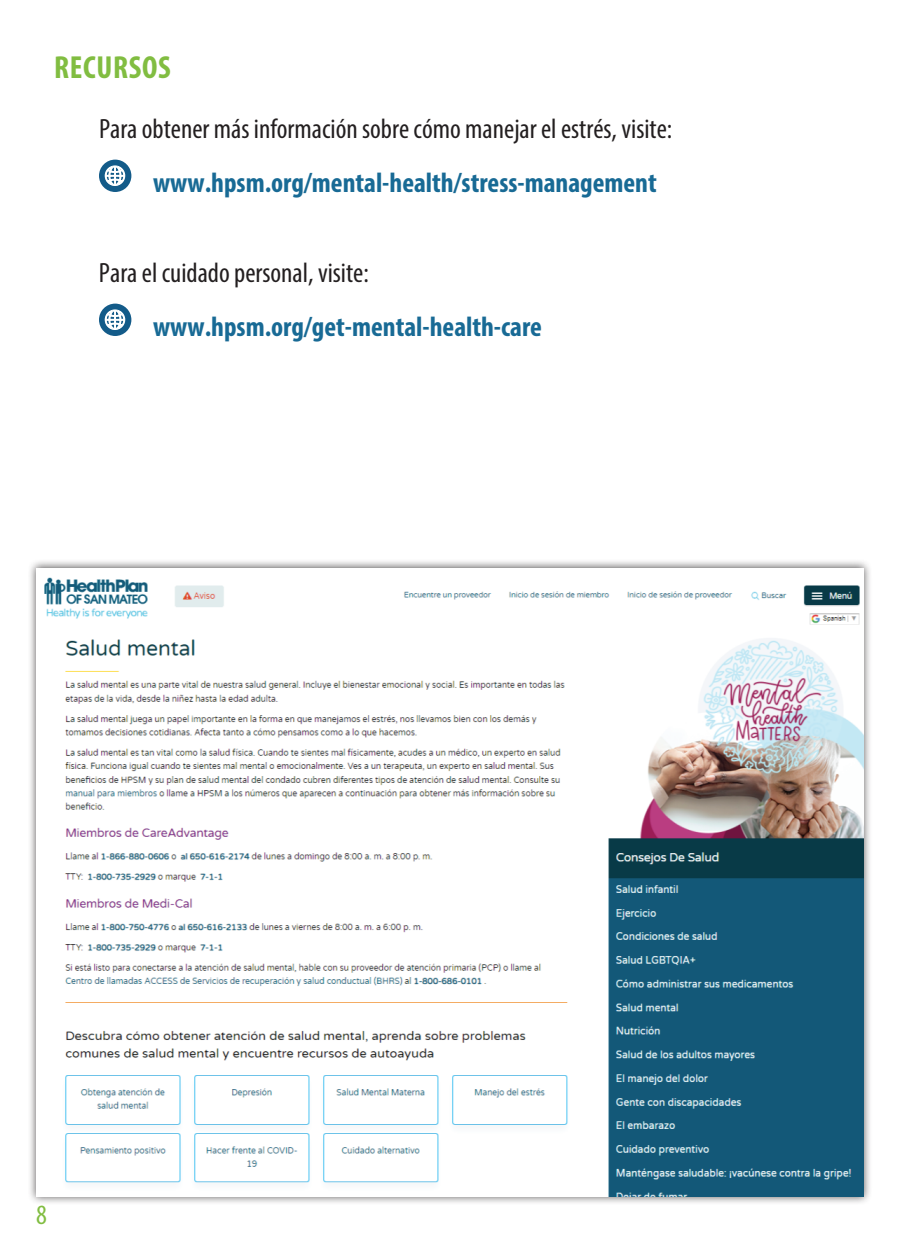
<style>
.page{position:relative;width:900px;height:1260px;background:#fff}
.page>*{position:absolute;margin:0;border:0;box-sizing:border-box;transform-origin:0 0}
.t1{font:700 condensed 32px "Myriad Pro";letter-spacing:.02em;color:#81bd41}
.t2{font:condensed 28px "Myriad Pro";color:#231f20}
.t3{font:700 condensed 28px "Myriad Pro";color:#186a95}
.t4{font:condensed 28px "Myriad Pro";color:#81bd41}
</style>
<div class="page">
<div style="left:99px;top:160px;width:32px;height:32px;background:#135b89;border-radius:50%"></div>
<div style="left:99px;top:304px;width:32px;height:32px;background:#135b89;border-radius:50%"></div>
<div style="left:27px;top:559px;width:846px;height:647px;background:#231f20;opacity:.75"></div>
<img style="left:36px;top:568px;width:828px;height:629px">
<p class="t1" style="left:54px;top:47px;width:118px">RECURSOS</p>
<p class="t2" style="left:99px;top:112px;width:575px">Para obtener más información sobre cómo manejar el estrés, visite:</p>
<p class="t3" style="left:153px;top:165px;width:505px">www.hpsm.org/mental-health/stress-management</p>
<p class="t2" style="left:99px;top:256px;width:271px">Para el cuidado personal, visite:</p>
<p class="t3" style="left:153px;top:309px;width:391px">www.hpsm.org/get-mental-health-care</p>
<p class="t4" style="left:36px;top:1198px;width:12px">8</p>
</div>
